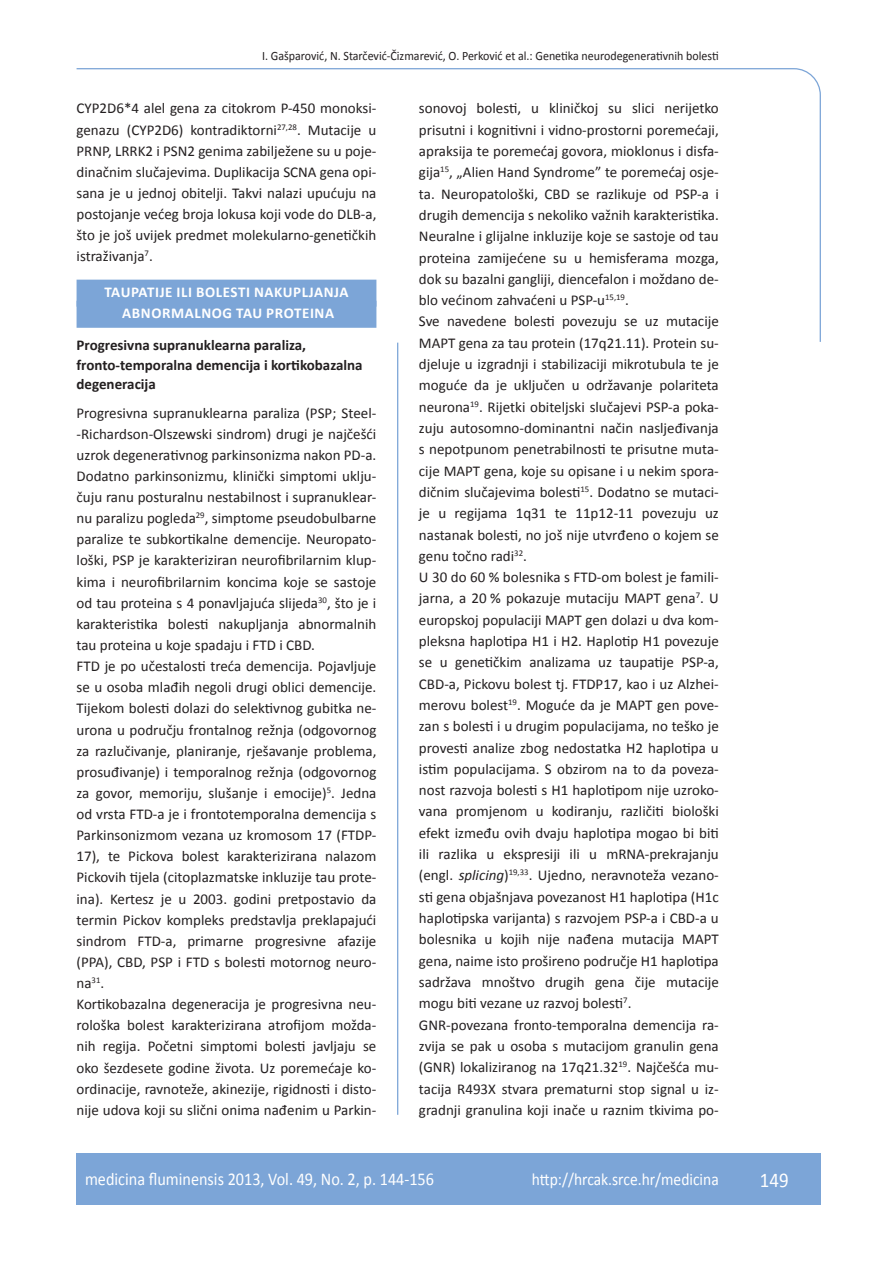
<style>
.page{position:relative;width:889px;height:1268px;background:#fff}
.page>*{position:absolute;margin:0;border:0;box-sizing:border-box;transform-origin:0 0}
.t1{font:21px "Calibri";color:#fff;scale:.9 1}
.t2{font:18px "Calibri";color:#fff;scale:.9 1}
.t3{font:17.25px "Calibri";color:#fff;scale:.9 1}
.t4{font:15px/21.3px "Calibri";color:#231f20}
.t5{font:700 15px/19.6px "Calibri";color:#231f20}
.t6{font:700 15px/21.1px "Calibri";letter-spacing:.04em;color:#fff;text-align:center}
.t7{font:12.75px "Calibri";color:#231f20;scale:.94 1}
.s1{font-style:italic}
</style>
<div class="page">
<svg style="left:76px;top:68px;width:745px;height:275px"></svg>
<hr style="left:397px;top:342px;width:1px;height:772px;background:#7ca5d7">
<div style="left:77px;top:1152px;width:744px;height:51px;background:#7ca5d7"></div>
<div style="left:77px;top:279px;width:299px;height:27px;background:#7ca5d7"></div>
<div style="left:77px;top:301px;width:299px;height:27px;background:#7ca5d7"></div>
<p class="t7" style="left:262px;top:47px;width:487px">I. Gašparović, N. Starčević-Čizmarević, O. Perković et al.: Genetika neurodegenerativnih bolesti</p>
<p class="t4" style="left:77px;top:97px;width:301px;text-align:justify">CYP2D6*4 alel gena za citokrom P-450 monoksi&shy;genazu (CYP2D6) kontradiktorni<sup>27,28</sup>. Mutacije u PRNP, LRRK2 i PSN2 genima zabilježene su u poje&shy;dinačnim slučajevima. Duplikacija SCNA gena opi&shy;sana je u jednoj obitelji. Takvi nalazi upućuju na postojanje većeg broja lokusa koji vode do DLB-a, što je još uvijek predmet molekularno-genetičkih istraživanja<sup>7</sup>.</p>
<p class="t6" style="left:104px;top:280px;width:246px">TAUPATIJE ILI BOLESTI NAKUPLJANJA<br>ABNORMALNOG TAU PROTEINA</p>
<p class="t5" style="left:77px;top:334px;width:288px">Progresivna supranuklearna paraliza, fronto-temporalna demencija i kortikobazalna degeneracija</p>
<p class="t4" style="left:77px;top:401px;width:301px">Progresivna supranuklearna paraliza (PSP; Steel--Richardson-Olszewski sindrom) drugi je najčešći uzrok degenerativnog parkinsonizma nakon PD-a.<br>Dodatno parkinsonizmu, klinički simptomi uklju&shy;čuju ranu posturalnu nestabilnost i supranuklear&shy;nu paralizu pogleda<sup>29</sup>, simptome pseudobulbarne paralize te subkortikalne demencije. Neuropato&shy;loški, PSP je karakteriziran neurofibrilarnim klup&shy;kima i neurofibrilarnim koncima koje se sastoje od tau proteina s 4 ponavljajuća slijeda<sup>30</sup>, što je i karakteristika bolesti nakupljanja abnormalnih tau proteina u koje spadaju i FTD i CBD.<br>FTD je po učestalosti treća demencija. Pojavljuje se u osoba mlađih negoli drugi oblici demencije.<br>Tijekom bolesti dolazi do selektivnog gubitka ne&shy;urona u području frontalnog režnja (odgovornog za razlučivanje, planiranje, rješavanje problema, prosuđivanje) i temporalnog režnja (odgovornog za govor, memoriju, slušanje i emocije)<sup>5</sup>. Jedna od vrsta FTD-a je i frontotemporalna demencija s Parkinsonizmom vezana uz kromosom 17 (FTDP-17), te Pickova bolest karakterizirana nalazom Pickovih tijela (citoplazmatske inkluzije tau prote&shy;ina). Kertesz je u 2003. godini pretpostavio da termin Pickov kompleks predstavlja preklapajući sindrom FTD-a, primarne progresivne afazije (PPA), CBD, PSP i FTD s bolesti motornog neuro&shy;na<sup>31</sup>.<br>Kortikobazalna degeneracija je progresivna neu&shy;rološka bolest karakterizirana atrofijom možda&shy;nih regija. Početni simptomi bolesti javljaju se oko šezdesete godine života. Uz poremećaje ko&shy;ordinacije, ravnoteže, akinezije, rigidnosti i disto&shy;nije udova koji su slični onima nađenim u Parkin-</p>
<p class="t4" style="left:419px;top:97px;width:301px">sonovoj bolesti, u kliničkoj su slici nerijetko prisutni i kognitivni i vidno-prostorni poremećaji, apraksija te poremećaj govora, mioklonus i disfa&shy;gija<sup>15</sup>, „Alien Hand Syndrome” te poremećaj osje&shy;ta. Neuropatološki, CBD se razlikuje od PSP-a i drugih demencija s nekoliko važnih karakteristika.<br>Neuralne i glijalne inkluzije koje se sastoje od tau proteina zamijećene su u hemisferama mozga, dok su bazalni gangliji, diencefalon i moždano de&shy;blo većinom zahvaćeni u PSP-u<sup>15,19</sup>.<br>Sve navedene bolesti povezuju se uz mutacije MAPT gena za tau protein (17q21.11). Protein su&shy;djeluje u izgradnji i stabilizaciji mikrotubula te je moguće da je uključen u održavanje polariteta neurona<sup>19</sup>. Rijetki obiteljski slučajevi PSP-a poka&shy;zuju autosomno-dominantni način nasljeđivanja s nepotpunom penetrabilnosti te prisutne muta&shy;cije MAPT gena, koje su opisane i u nekim spora&shy;dičnim slučajevima bolesti<sup>15</sup>. Dodatno se mutaci&shy;je u regijama 1q31 te 11p12-11 povezuju uz nastanak bolesti, no još nije utvrđeno o kojem se genu točno radi<sup>32</sup>.<br>U 30 do 60 % bolesnika s FTD-om bolest je famili&shy;jarna, a 20 % pokazuje mutaciju MAPT gena<sup>7</sup>. U europskoj populaciji MAPT gen dolazi u dva kom&shy;pleksna haplotipa H1 i H2. Haplotip H1 povezuje se u genetičkim analizama uz taupatije PSP-a, CBD-a, Pickovu bolest tj. FTDP17, kao i uz Alzhei&shy;merovu bolest<sup>19</sup>. Moguće da je MAPT gen pove&shy;zan s bolesti i u drugim populacijama, no teško je provesti analize zbog nedostatka H2 haplotipa u istim populacijama. S obzirom na to da poveza&shy;nost razvoja bolesti s H1 haplotipom nije uzroko&shy;vana promjenom u kodiranju, različiti biološki efekt između ovih dvaju haplotipa mogao bi biti ili razlika u ekspresiji ili u mRNA-prekrajanju (engl. <span class="s1">splicing</span>)<sup>19,33</sup>. Ujedno, neravnoteža vezano&shy;sti gena objašnjava povezanost H1 haplotipa (H1c haplotipska varijanta) s razvojem PSP-a i CBD-a u bolesnika u kojih nije nađena mutacija MAPT gena, naime isto prošireno područje H1 haplotipa sadržava mnoštvo drugih gena čije mutacije mogu biti vezane uz razvoj bolesti<sup>7</sup>.<br>GNR-povezana fronto-temporalna demencija ra&shy;zvija se pak u osoba s mutacijom granulin gena (GNR) lokaliziranog na 17q21.32<sup>19</sup>. Najčešća mu&shy;tacija R493X stvara prematurni stop signal u iz&shy;gradnji granulina koji inače u raznim tkivima po-</p>
<p class="t2" style="left:85px;top:1167px;width:389px">medicina fluminensis 2013, Vol. 49, No. 2, p. 144-156</p>
<p class="t3" style="left:532px;top:1168px;width:209px">http://hrcak.srce.hr/medicina</p>
<h1 class="t1" style="left:760px;top:1166px;width:33px">149</h1>
</div>
